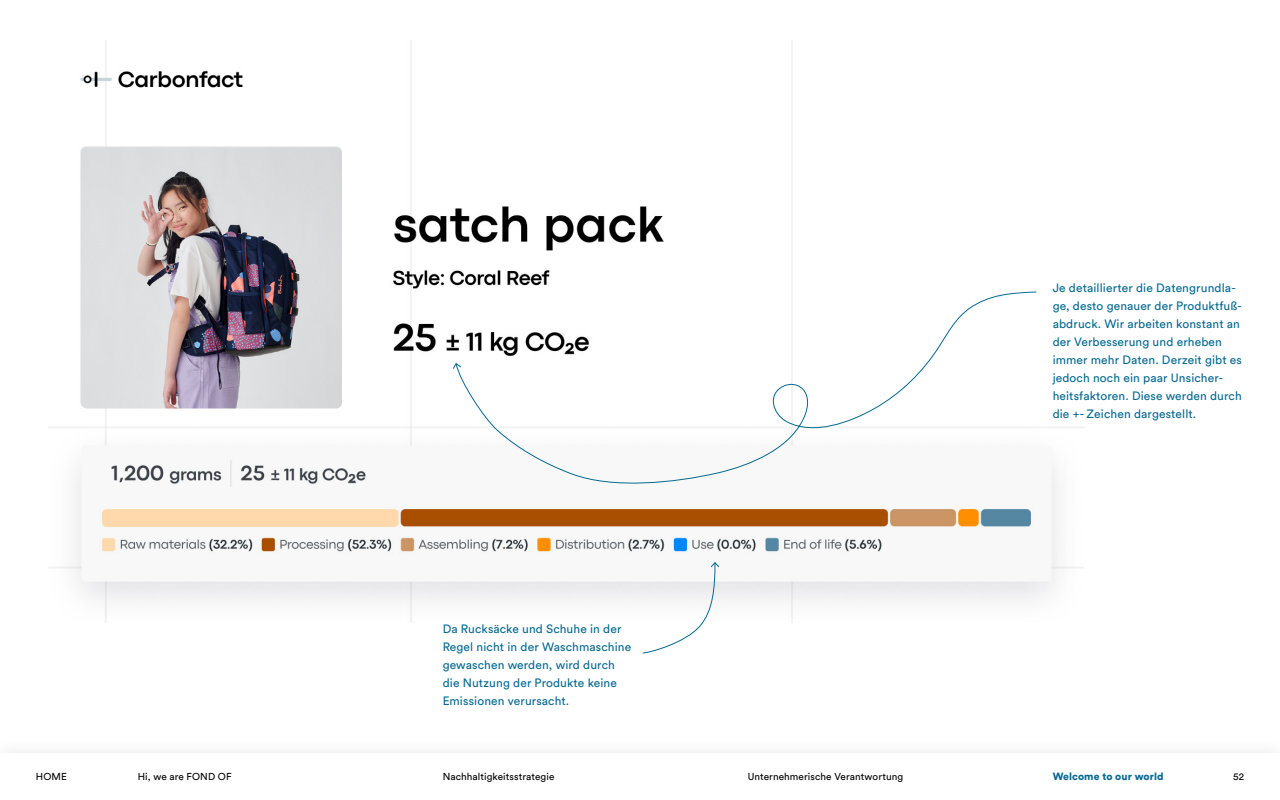
<style>
.page{position:relative;width:1280px;height:800px;background:#fff}
.page>*{position:absolute;margin:0;border:0;box-sizing:border-box;transform-origin:0 0}
.t1{font:12px/18px "Circular Pro";letter-spacing:.01em;color:#066990}
.t2{font:900 10.4px "Circular Pro";letter-spacing:.01em;color:#066990}
.t3{font:10px "Circular Pro";letter-spacing:.01em;color:#000}
</style>
<div class="page">
<img style="left:49px;top:40px;width:1036px;height:583px">
<img style="left:81px;top:147px;width:261px;height:261px">
<svg style="left:642px;top:561px;width:78px;height:93px"></svg>
<svg style="left:455px;top:291px;width:582px;height:198px"></svg>
<svg style="left:452px;top:362px;width:10px;height:8px"></svg>
<p class="t1" style="left:443px;top:619px;width:190px">Da Rucksäcke und Schuhe in der<br>Regel nicht in der Waschmaschine gewaschen werden, wird durch die Nutzung der Produkte keine<br>Emissionen verursacht.</p>
<p class="t1" style="left:1053px;top:279px;width:191px">Je detaillierter die Datengrundla&shy;ge, desto genauer der Produktfuß&shy;abdruck. Wir arbeiten konstant an der Verbesserung und erheben immer mehr Daten. Derzeit gibt es jedoch noch ein paar Unsicher&shy;heitsfaktoren. Diese werden durch die +- Zeichen dargestellt.</p>
<p class="t3" style="left:36px;top:770px;width:32px">HOME</p>
<p class="t3" style="left:138px;top:770px;width:95px">Hi, we are FOND OF</p>
<p class="t3" style="left:443px;top:770px;width:113px">Nachhaltigkeitsstrategie</p>
<p class="t3" style="left:748px;top:770px;width:157px">Unternehmerische Verantwortung</p>
<p class="t2" style="left:1053px;top:769px;width:113px">Welcome to our world</p>
<p class="t3" style="left:1233px;top:770px;width:12px">52</p>
</div>
